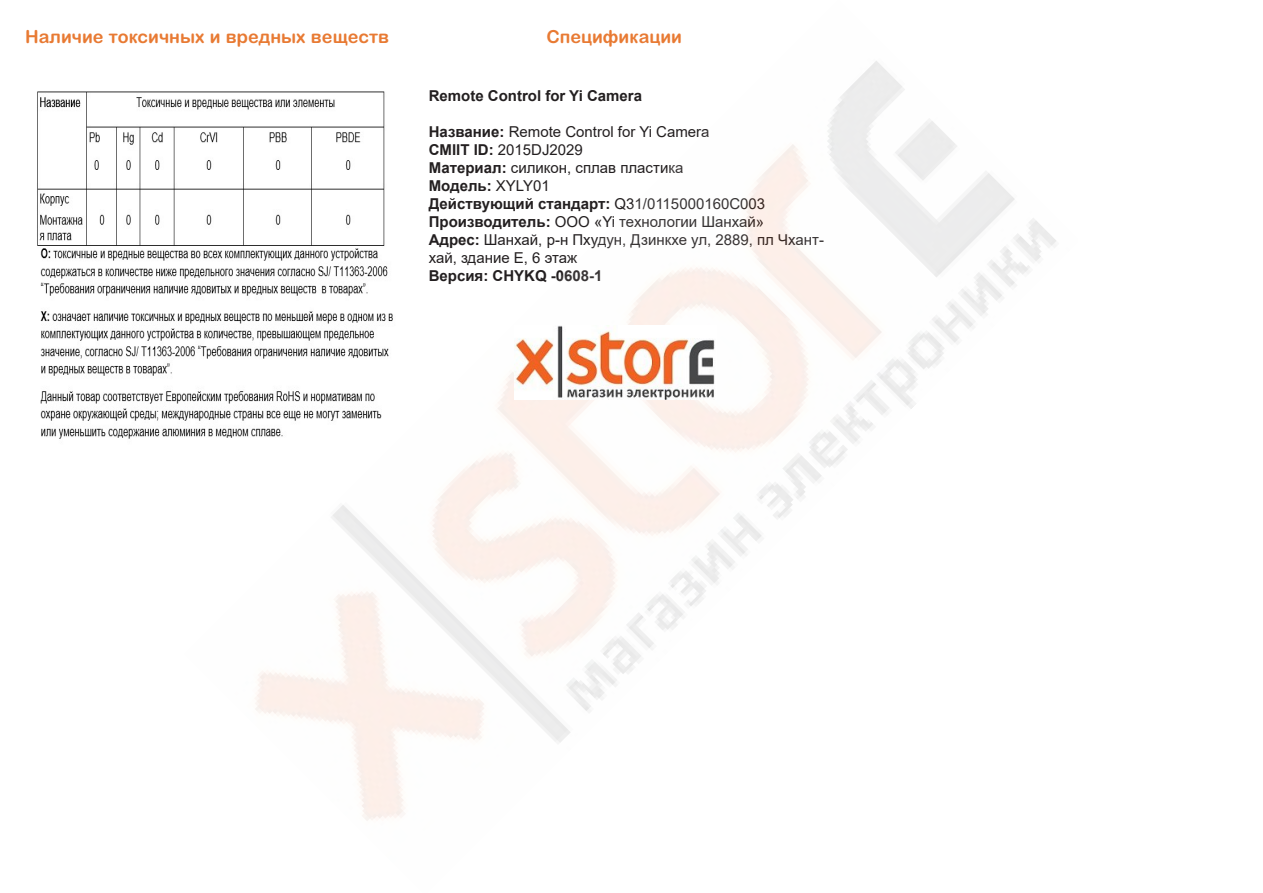
<style>
.page{position:relative;width:1263px;height:893px;background:#fff}
.page>*{position:absolute;margin:0;border:0;box-sizing:border-box;transform-origin:0 0}
.t1{font:700 18px "Arial Rounded MT Pro Cyr";color:#e87a33}
.t2{font:15px/18px "Arial";color:#231f20}
.t3{font:700 15px "Arial";color:#231f20}
.s1{font-weight:700}
</style>
<div class="page">
<img style="left:37px;top:91px;width:148px;height:348px">
<img style="left:185px;top:61px;width:871px;height:760px">
<img style="left:515px;top:326px;width:201px;height:74px">
<p class="t1" style="left:25px;top:26px;width:365px">Наличие токсичных и вредных веществ</p>
<p class="t1" style="left:546px;top:25px;width:137px">Спецификации</p>
<p class="t3" style="left:429px;top:85px;width:215px">Remote Control for Yi Camera</p>
<p class="t2" style="left:429px;top:123px;width:397px"><span class="s1">Название:</span> Remote Control for Yi Camera<br><span class="s1">CMIIT ID:</span> 2015DJ2029<br><span class="s1">Материал:</span> силикон, сплав пластика<br><span class="s1">Модель:</span> XYLY01<br><span class="s1">Действующий стандарт:</span> Q31/0115000160C003<br><span class="s1">Производитель:</span> ООО «Yi технологии Шанхай»<br><span class="s1">Адрес:</span> Шанхай, р-н Пхудун, Дзинкхе ул, 2889, пл Чхант&shy;хай, здание E, 6 этаж<br><span class="s1">Версия: CHYKQ -0608-1</span></p>
</div>
